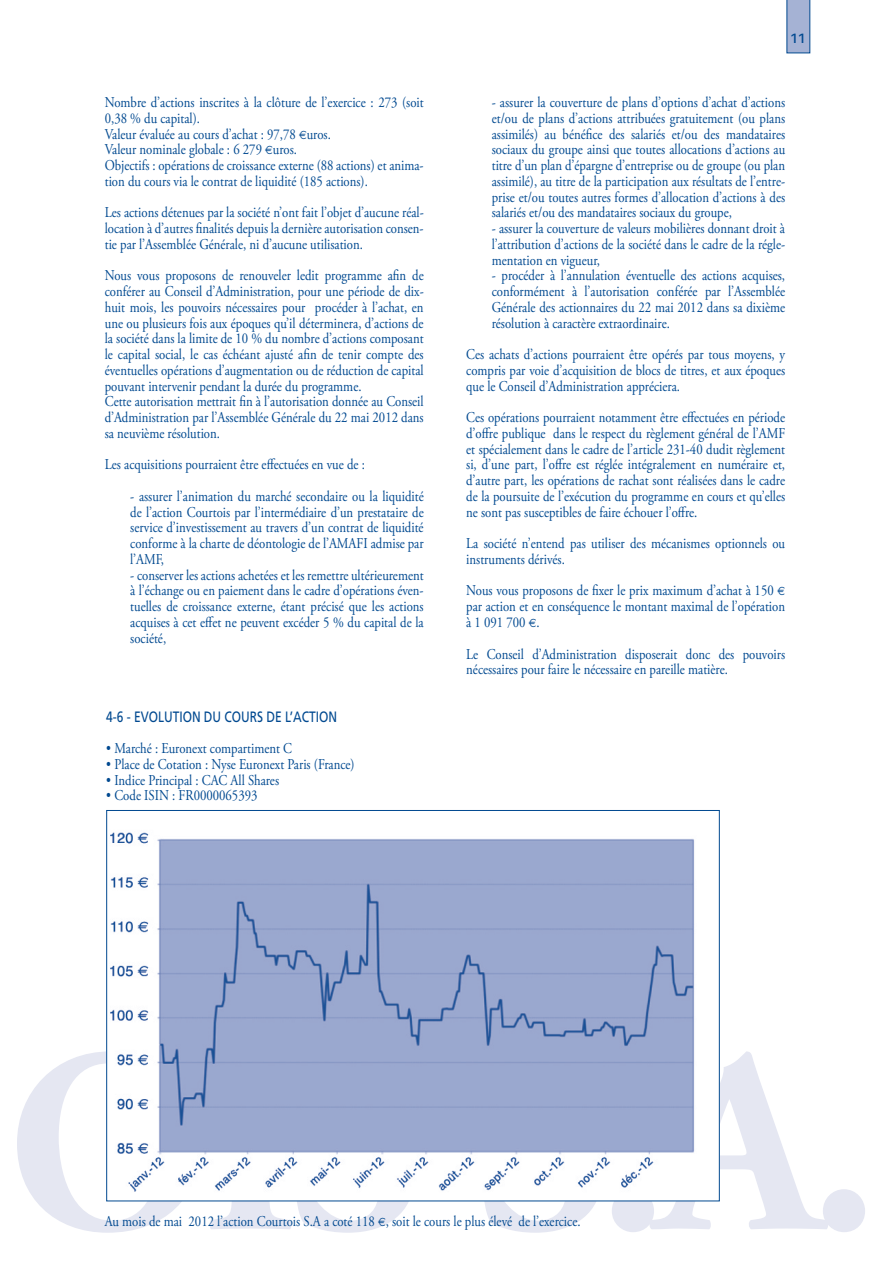
<style>
.page{position:relative;width:893px;height:1263px;background:#fff}
.page>*{position:absolute;margin:0;border:0;box-sizing:border-box;transform-origin:0 0}
.t1{font:15px/15.8px "Adobe Garamond Pro";color:#014990;text-align:justify;scale:.85 1}
.t2{font:15px "Frutiger";color:#014990;scale:.8 1}
.t3{font:15px "Bienvenue Beta";color:#014990}
.s1{font-family:"Euro Sans";font-size:12px}
</style>
<div class="page">
<svg style="left:787px;top:0;width:23px;height:53px"></svg>
<svg style="left:17px;top:1051px;width:184px;height:182px"></svg>
<svg style="left:209px;top:1201px;width:205px;height:32px"></svg>
<svg style="left:483px;top:1201px;width:118px;height:32px"></svg>
<div style="left:612px;top:1189px;width:42px;height:43px;background:#e5e7f2;border-radius:50%"></div>
<svg style="left:649px;top:1051px;width:180px;height:178px"></svg>
<div style="left:823px;top:1189px;width:42px;height:43px;background:#e5e7f2;border-radius:50%"></div>
<img style="left:108px;top:832px;width:610px;height:367px">
<p class="t1" style="left:105px;top:95px;width:377px;text-align:left">Nombre d’actions inscrites à la clôture de l’exercice : 273 (soit 0,38 % du capital).<br>Valeur évaluée au cours d’achat : 97,78 <span class="s1">E</span>uros.<br>Valeur nominale globale : 6 279 <span class="s1">E</span>uros.<br>Objectifs : opérations de croissance externe (88 actions) et anima&shy;tion du cours via le contrat de liquidité (185 actions).</p>
<p class="t1" style="left:105px;top:205px;width:377px">Les actions détenues par la société n’ont fait l’objet d’aucune réal&shy;location à d’autres finalités depuis la dernière autorisation consen&shy;tie par l’Assemblée Générale, ni d’aucune utilisation.</p>
<p class="t1" style="left:105px;top:268px;width:377px;text-align:left">Nous vous proposons de renouveler ledit programme afin de conférer au Conseil d’Administration, pour une période de dix&shy;huit mois, les pouvoirs nécessaires pour procéder à l’achat, en une ou plusieurs fois aux époques qu’il déterminera, d’actions de la société dans la limite de 10 % du nombre d’actions composant le capital social, le cas échéant ajusté afin de tenir compte des éventuelles opérations d’augmentation ou de réduction de capital pouvant intervenir pendant la durée du programme.<br>Cette autorisation mettrait fin à l’autorisation donnée au Conseil d’Administration par l’Assemblée Générale du 22 mai 2012 dans sa neuvième résolution.</p>
<p class="t1" style="left:105px;top:457px;width:307px">Les acquisitions pourraient être effectuées en vue de :</p>
<p class="t1" style="left:130px;top:489px;width:347px">- assurer l’animation du marché secondaire ou la liquidité de l’action Courtois par l’intermédiaire d’un prestataire de service d’investissement au travers d’un contrat de liquidité conforme à la charte de déontologie de l’AMAFI admise par l’AMF,</p>
<p class="t1" style="left:130px;top:568px;width:347px">- conserver les actions achetées et les remettre ultérieurement à l’échange ou en paiement dans le cadre d’opérations éven&shy;tuelles de croissance externe, étant précisé que les actions acquises à cet effet ne peuvent excéder 5 % du capital de la société,</p>
<p class="t2" style="left:106px;top:707px;width:290px">4-6 - EVOLUTION DU COURS DE L’ACTION</p>
<p class="t1" style="left:106px;top:741px;width:220px">• Marché : Euronext compartiment C</p>
<p class="t1" style="left:106px;top:757px;width:294px">• Place de Cotation : Nyse Euronext Paris (France)</p>
<p class="t1" style="left:106px;top:772px;width:205px">• Indice Principal : CAC All Shares</p>
<p class="t1" style="left:106px;top:788px;width:179px">• Code ISIN : FR0000065393</p>
<p class="t3" style="left:791px;top:29px;width:16px">11</p>
<p class="t1" style="left:492px;top:95px;width:347px">- assurer la couverture de plans d’options d’achat d’actions et/ou de plans d’actions attribuées gratuitement (ou plans assimilés) au bénéfice des salariés et/ou des mandataires sociaux du groupe ainsi que toutes allocations d’actions au titre d’un plan d’épargne d’entreprise ou de groupe (ou plan assimilé), au titre de la participation aux résultats de l’entre&shy;prise et/ou toutes autres formes d’allocation d’actions à des salariés et/ou des mandataires sociaux du groupe,</p>
<p class="t1" style="left:492px;top:221px;width:347px">- assurer la couverture de valeurs mobilières donnant droit à l’attribution d’actions de la société dans le cadre de la régle&shy;mentation en vigueur,</p>
<p class="t1" style="left:492px;top:268px;width:347px">- procéder à l’annulation éventuelle des actions acquises, conformément à l’autorisation conférée par l’Assemblée Générale des actionnaires du 22 mai 2012 dans sa dixième résolution à caractère extraordinaire.</p>
<p class="t1" style="left:466px;top:347px;width:377px">Ces achats d’actions pourraient être opérés par tous moyens, y compris par voie d’acquisition de blocs de titres, et aux époques que le Conseil d’Administration appréciera.</p>
<p class="t1" style="left:466px;top:410px;width:377px">Ces opérations pourraient notamment être effectuées en période d’offre publique dans le respect du règlement général de l’AMF et spécialement dans le cadre de l’article 231-40 dudit règlement si, d’une part, l’offre est réglée intégralement en numéraire et, d’autre part, les opérations de rachat sont réalisées dans le cadre de la poursuite de l’exécution du programme en cours et qu’elles ne sont pas susceptibles de faire échouer l’offre.</p>
<p class="t1" style="left:466px;top:536px;width:377px">La société n’entend pas utiliser des mécanismes optionnels ou instruments dérivés.</p>
<p class="t1" style="left:466px;top:583px;width:377px">Nous vous proposons de fixer le prix maximum d’achat à 150 <span class="s1">E </span>par action et en conséquence le montant maximal de l’opération à 1 091 700 <span class="s1">E</span>.</p>
<p class="t1" style="left:466px;top:646px;width:377px">Le Conseil d’Administration disposerait donc des pouvoirs nécessaires pour faire le nécessaire en pareille matière.</p>
<p class="t1" style="left:105px;top:1213px;width:561px">Au mois de mai 2012 l’action Courtois S.A a coté 118 <span class="s1">E</span>, soit le cours le plus élevé de l’exercice.</p>
</div>
